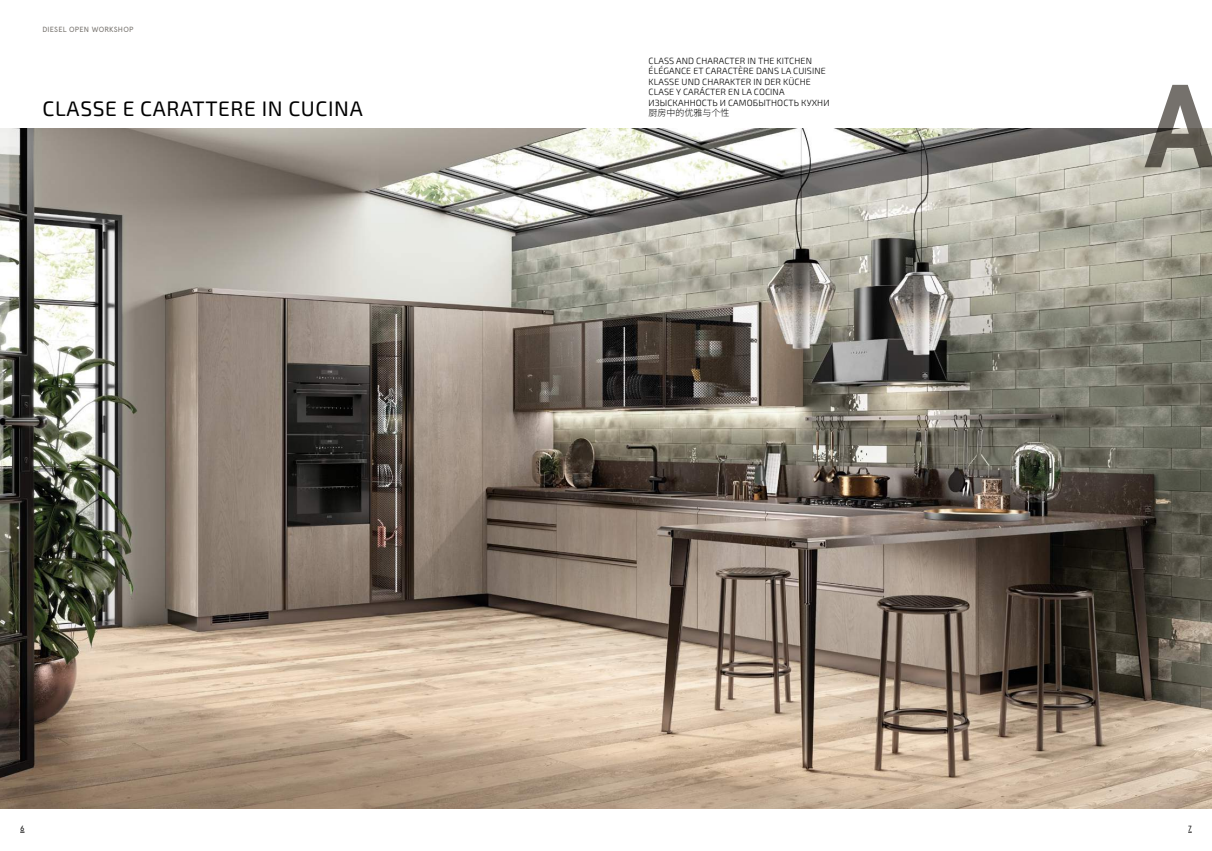
<style>
.page{position:relative;width:1212px;height:851px;background:#fff}
.page>*{position:absolute;margin:0;border:0;box-sizing:border-box;transform-origin:0 0}
.t1{font:700 117.75px "Apercu Pro";color:#75716c}
.t2{font:21px "Exo 2.0";letter-spacing:.03em;color:#000}
.t3{font:300 9px/10.5px "Exo 2.0";letter-spacing:.01em;color:#000}
.t4{font:300 9px "Source Han Sans CN";color:#000}
.t5{font:7.5px "Apercu Pro";letter-spacing:.02em;color:#75716c}
.t6{font:7.5px "Apercu Pro";color:#000}
</style>
<div class="page">
<img style="left:0;top:129px;width:1212px;height:679px">
<p class="t5" style="left:43px;top:23px;width:92px">DIESEL OPEN WORKSHOP</p>
<h2 class="t2" style="left:43px;top:97px;width:322px">CLASSE E CARATTERE IN CUCINA</h2>
<p class="t3" style="left:648px;top:56px;width:182px">CLASS AND CHARACTER IN THE KITCHEN ÉLÉGANCE ET CARACTÈRE DANS LA CUISINE KLASSE UND CHARAKTER IN DER KÜCHE CLASE Y CARÁCTER EN LA COCINA ИЗЫСКАННОСТЬ И САМОБЫТНОСТЬ КУХНИ</p>
<p class="t4" style="left:648px;top:108px;width:82px">厨房中的优雅与个性</p>
<h1 class="t1" style="left:1144px;top:37px;width:74px">A</h1>
<p class="t6" style="left:20px;top:823px;width:6px">6</p>
<p class="t6" style="left:1188px;top:823px;width:5px">7</p>
</div>
